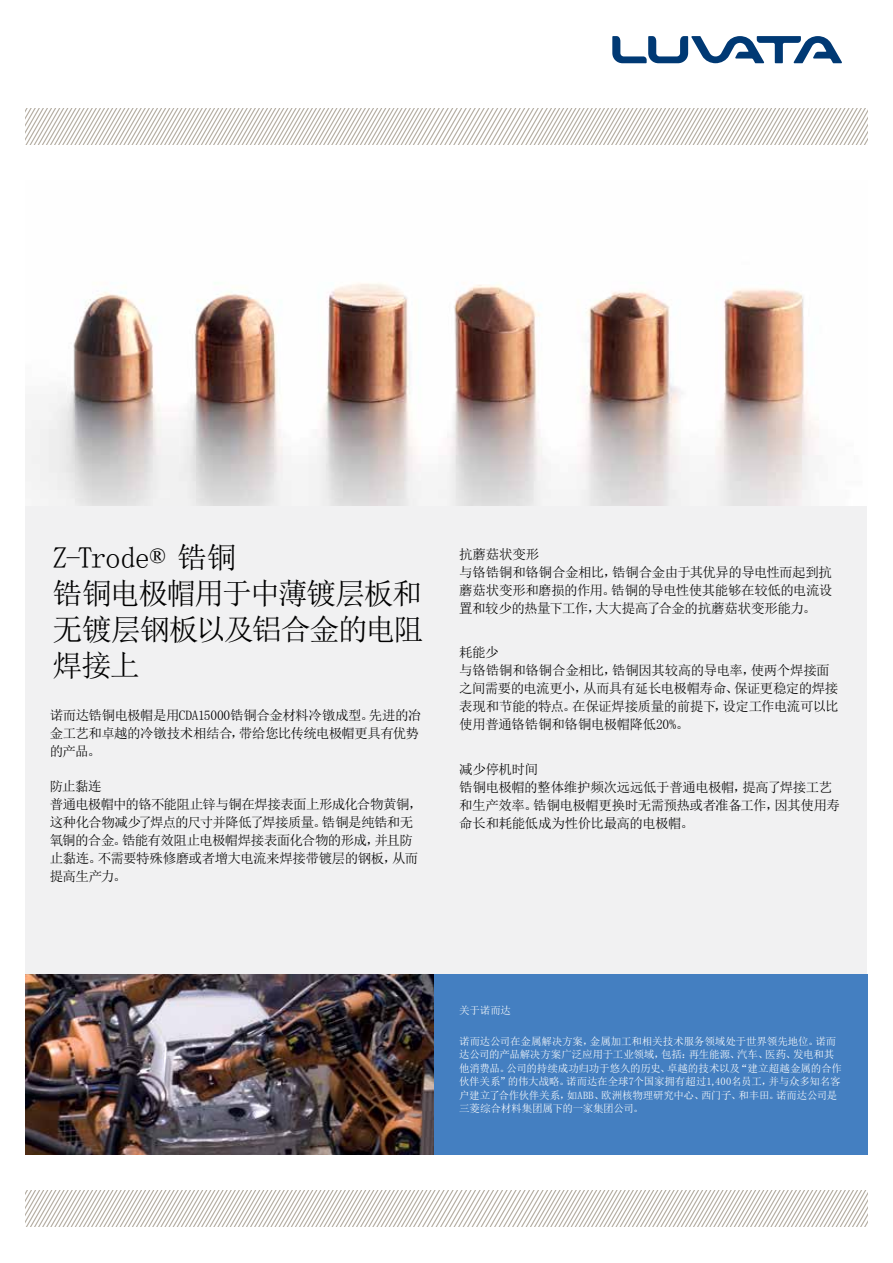
<style>
.page{position:relative;width:893px;height:1263px;background:#fff}
.page>*{position:absolute;margin:0;border:0;box-sizing:border-box;transform-origin:0 0}
.t1{font:30px/36px "Sim Sun";letter-spacing:-.05em;color:#000}
.t2{font:13.5px/18px "Sim Sun";letter-spacing:-.04em;color:#000}
.t3{font:10.5px/13.5px "Sim Sun";letter-spacing:-.015em;color:#fff}
</style>
<div class="page">
<svg style="left:612px;top:36px;width:230px;height:27px"></svg>
<svg style="left:26px;top:108px;width:841px;height:36px"></svg>
<svg style="left:26px;top:1191px;width:841px;height:36px"></svg>
<div style="left:26px;top:216px;width:841px;height:939px;background:#f1f1f2"></div>
<div style="left:434px;top:974px;width:433px;height:181px;background:#447fc1"></div>
<img style="left:26px;top:216px;width:841px;height:289px">
<img style="left:26px;top:974px;width:408px;height:181px">
<h1 class="t1" style="left:53px;top:539px;width:373px">Z-Trode® 锆铜<br>锆铜电极帽用于中薄镀层板和无镀层钢板以及铝合金的电阻焊接上</h1>
<p class="t2" style="left:50px;top:706px;width:373px">诺而达锆铜电极帽是用CDA15000锆铜合金材料冷镦成型。先进的冶金工艺和卓越的冷镦技术相结合，带给您比传统电极帽更具有优势的产品。</p>
<p class="t2" style="left:50px;top:777px;width:374px">防止黏连<br>普通电极帽中的铬不能阻止锌与铜在焊接表面上形成化合物黄铜，这种化合物减少了焊点的尺寸并降低了焊接质量。锆铜是纯锆和无氧铜的合金。锆能有效阻止电极帽焊接表面化合物的形成，并且防止黏连。不需要特殊修磨或者增大电流来焊接带镀层的钢板，从而提高生产力。</p>
<p class="t2" style="left:459px;top:545px;width:374px">抗蘑菇状变形<br>与铬锆铜和铬铜合金相比，锆铜合金由于其优异的导电性而起到抗蘑菇状变形和磨损的作用。锆铜的导电性使其能够在较低的电流设置和较少的热量下工作，大大提高了合金的抗蘑菇状变形能力。</p>
<p class="t2" style="left:459px;top:643px;width:381px">耗能少<br>与铬锆铜和铬铜合金相比，锆铜因其较高的导电率，使两个焊接面之间需要的电流更小，从而具有延长电极帽寿命、保证更稳定的焊接表现和节能的特点。在保证焊接质量的前提下，设定工作电流可以比使用普通铬锆铜和铬铜电极帽降低20%。</p>
<p class="t2" style="left:459px;top:760px;width:382px">减少停机时间<br>锆铜电极帽的整体维护频次远远低于普通电极帽，提高了焊接工艺和生产效率。锆铜电极帽更换时无需预热或者准备工作，因其使用寿命长和耗能低成为性价比最高的电极帽。</p>
<p class="t3" style="left:459px;top:1004px;width:53px">关于诺而达</p>
<p class="t3" style="left:459px;top:1034px;width:384px">诺而达公司在金属解决方案，金属加工和相关技术服务领域处于世界领先地位。诺而达公司的产品解决方案广泛应用于工业领域，包括：再生能源、汽车、医药、发电和其他消费品。公司的持续成功归功于悠久的历史、卓越的技术以及“建立超越金属的合作伙伴关系”的伟大战略。诺而达在全球7个国家拥有超过1,400名员工，并与众多知名客户建立了合作伙伴关系，如ABB、欧洲核物理研究中心、西门子、和丰田。诺而达公司是三菱综合材料集团属下的一家集团公司。</p>
</div>
